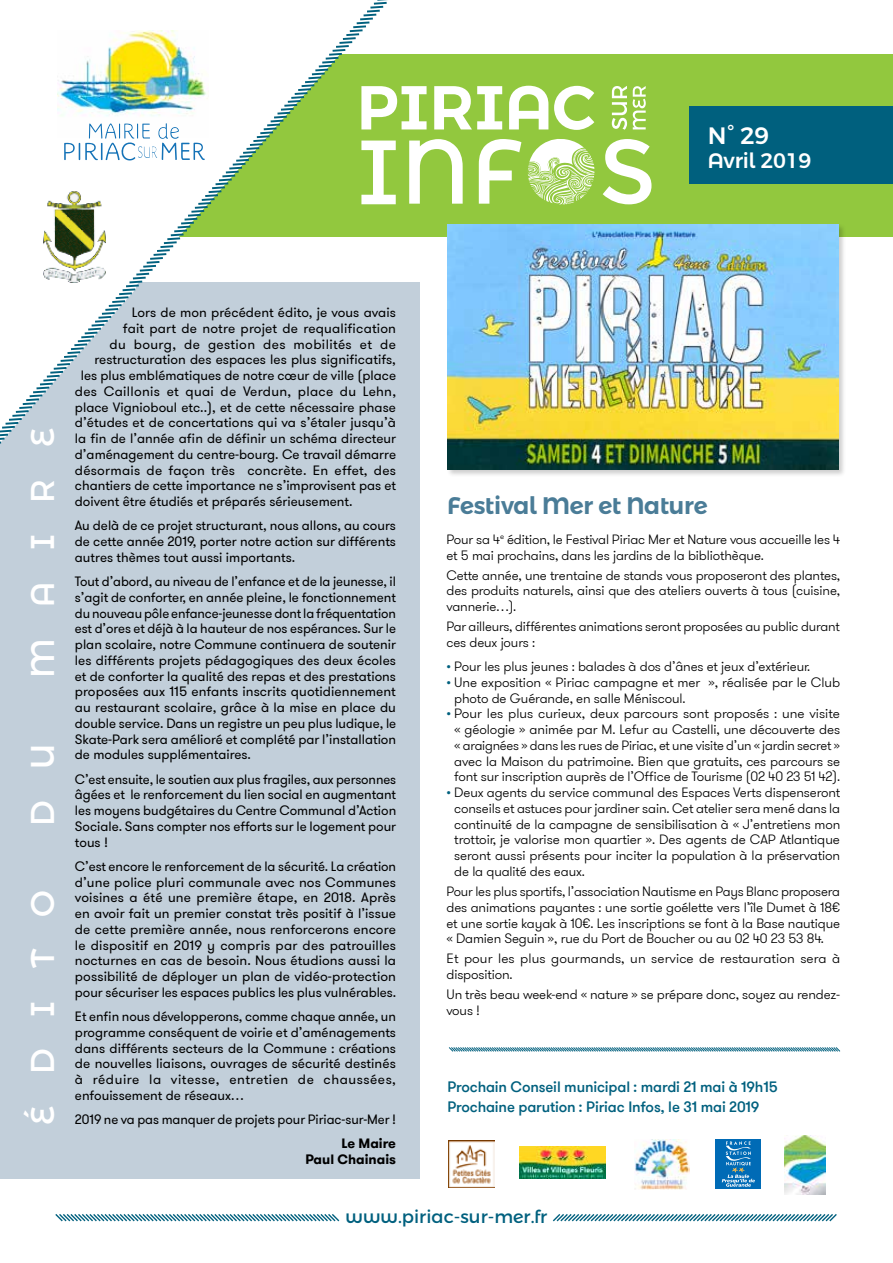
<style>
.page{position:relative;width:893px;height:1263px;background:#fff}
.page>*{position:absolute;margin:0;border:0;box-sizing:border-box;transform-origin:0 0}
.t1{font:33px "Montserrat Alternates";letter-spacing:.96em;color:#fff}
.t2{font:600 24px "Montserrat Alternates";letter-spacing:-.01em;color:#4a7c97}
.t3{font:500 23.7px "Montserrat";color:#fff}
.t4{font:500 21px "Montserrat Alternates";letter-spacing:-.01em;color:#fff}
.t5{font:18px "Montserrat Alternates";color:#00607e}
.t6{font:500 15px/20.1px "GT Walsheim Pro";letter-spacing:-.01em;color:#00607e}
.t7{font:13.5px/15.8px "GT Walsheim Pro";color:#000;text-align:justify}
.t8{font:300 13.5px/15.8px "GT Walsheim Pro";letter-spacing:-.01em;color:#000}
.t9{font:13.5px "GT Walsheim Pro";letter-spacing:.02em;color:#000}
.t10{font:13.5px "GT Walsheim Pro";letter-spacing:.025em;color:#000}
.t11{font:700 13.5px/15.8px "GT Walsheim Pro";color:#000;text-align:right}
.s1{font-family:"Montserrat Alternates"}
.s2{color:#00607e}
</style>
<div class="page">
<div style="left:133px;top:54px;width:760px;height:182px;background:#92c83e"></div>
<div style="left:690px;top:106px;width:203px;height:78px;background:#00607e"></div>
<svg style="left:553px;top:1214px;width:284px;height:8px"></svg>
<svg style="left:55px;top:1214px;width:285px;height:8px"></svg>
<div style="left:716px;top:1139px;width:45px;height:50px;background:#006bb6"></div>
<svg style="left:722px;top:1141px;width:33px;height:46px"></svg>
<img style="left:635px;top:1139px;width:55px;height:50px">
<img style="left:519px;top:1147px;width:87px;height:32px">
<img style="left:449px;top:1141px;width:45px;height:47px">
<img style="left:784px;top:1135px;width:42px;height:59px">
<div style="left:0;top:283px;width:420px;height:896px;background:#c2cfda"></div>
<svg style="left:0;top:0;width:495px;height:444px"></svg>
<svg style="left:361px;top:141px;width:35px;height:63px"></svg>
<svg style="left:409px;top:139px;width:54px;height:65px"></svg>
<svg style="left:479px;top:139px;width:42px;height:65px"></svg>
<svg style="left:603px;top:139px;width:48px;height:65px"></svg>
<svg style="left:528px;top:139px;width:66px;height:65px"></svg>
<svg style="left:361px;top:86px;width:66px;height:43px"></svg>
<svg style="left:434px;top:86px;width:68px;height:43px"></svg>
<svg style="left:509px;top:86px;width:39px;height:43px"></svg>
<svg style="left:554px;top:86px;width:40px;height:44px"></svg>
<svg style="left:612px;top:86px;width:15px;height:44px"></svg>
<svg style="left:633px;top:86px;width:13px;height:43px"></svg>
<div style="left:446px;top:223px;width:400px;height:254px;background:#000;opacity:.2"></div>
<img style="left:447px;top:225px;width:392px;height:245px">
<svg style="left:448px;top:1047px;width:393px;height:5px;background:#83b1c0"></svg>
<h3 class="t3" style="left:708px;top:121px;width:63px">N° <span class="s1">29</span></h3>
<h3 class="t4" style="left:708px;top:148px;width:105px">Avril 2019</h3>
<h1 class="t1" style="left:22px;top:678px;width:252px;rotate:-90deg">MAIRE</h1>
<h1 class="t1" style="left:22px;top:826px;width:84px;rotate:-90deg">D U</h1>
<h1 class="t1" style="left:22px;top:1125px;width:236px;rotate:-90deg">ÉDITO</h1>
<p class="t7" style="left:132px;top:305px;width:265px">Lors de mon précédent édito, je vous avais</p>
<p class="t7" style="left:123px;top:321px;width:275px">fait part de notre projet de requalification</p>
<p class="t10" style="left:109px;top:335px;width:288px">du bourg, de gestion des mobilités et de</p>
<p class="t7" style="left:94px;top:352px;width:303px">restructuration des espaces les plus significatifs,</p>
<p class="t7" style="left:81px;top:368px;width:317px">les plus emblématiques de notre cœur de ville (place</p>
<p class="t9" style="left:75px;top:383px;width:323px">des Caillonis et quai de Verdun, place du Lehn,</p>
<p class="t7" style="left:75px;top:399px;width:323px">place Vignioboul etc..), et de cette nécessaire phase</p>
<p class="t7" style="left:75px;top:415px;width:323px">d’études et de concertations qui va s’étaler jusqu’à</p>
<p class="t7" style="left:75px;top:431px;width:323px">la fin de l’année afin de définir un schéma directeur</p>
<p class="t7" style="left:75px;top:447px;width:323px">d’aménagement du centre-bourg. Ce travail démarre</p>
<p class="t7" style="left:75px;top:462px;width:323px">désormais de façon très concrète. En effet, des</p>
<p class="t7" style="left:75px;top:478px;width:323px">chantiers de cette importance ne s’improvisent pas et</p>
<p class="t7" style="left:75px;top:494px;width:279px">doivent être étudiés et préparés sérieusement.</p>
<p class="t7" style="left:75px;top:518px;width:323px">Au delà de ce projet structurant, nous allons, au cours de cette année 2019, porter notre action sur différents autres thèmes tout aussi importants.</p>
<p class="t7" style="left:75px;top:574px;width:323px">Tout d’abord, au niveau de l’enfance et de la jeunesse, il s’agit de conforter, en année pleine, le fonctionnement du nouveau pôle enfance-jeunesse dont la fréquentation est d’ores et déjà à la hauteur de nos espérances. Sur le plan scolaire, notre Commune continuera de soutenir les différents projets pédagogiques des deux écoles et de conforter la qualité des repas et des prestations proposées aux 115 enfants inscrits quotidiennement au restaurant scolaire, grâce à la mise en place du double service. Dans un registre un peu plus ludique, le Skate-Park sera amélioré et complété par l’installation de modules supplémentaires.</p>
<p class="t7" style="left:75px;top:771px;width:323px">C’est ensuite, le soutien aux plus fragiles, aux personnes âgées et le renforcement du lien social en augmentant les moyens budgétaires du Centre Communal d’Action Sociale. Sans compter nos efforts sur le logement pour tous !</p>
<p class="t7" style="left:75px;top:859px;width:323px">C’est encore le renforcement de la sécurité. La création d’une police pluri communale avec nos Communes voisines a été une première étape, en 2018. Après en avoir fait un premier constat très positif à l’issue de cette première année, nous renforcerons encore le dispositif en 2019 y compris par des patrouilles nocturnes en cas de besoin. Nous étudions aussi la possibilité de déployer un plan de vidéo-protection pour sécuriser les espaces publics les plus vulnérables.</p>
<p class="t7" style="left:75px;top:1009px;width:323px">Et enfin nous développerons, comme chaque année, un programme conséquent de voirie et d’aménagements dans différents secteurs de la Commune : créations de nouvelles liaisons, ouvrages de sécurité destinés à réduire la vitesse, entretien de chaussées, enfouissement de réseaux…</p>
<p class="t7" style="left:75px;top:1112px;width:323px">2019 ne va pas manquer de projets pour Piriac-sur-Mer !</p>
<p class="t11" style="left:305px;top:1136px;width:92px">Le Maire<br>Paul Chainais</p>
<h2 class="t2" style="left:447px;top:490px;width:262px">Festival Mer et Nature</h2>
<p class="t8" style="left:446px;top:532px;width:395px">Pour sa 4<sup>e</sup> édition, le Festival Piriac Mer et Nature vous accueille les 4 et 5 mai prochains, dans les jardins de la bibliothèque.</p>
<p class="t8" style="left:446px;top:567px;width:395px;text-align:justify">Cette année, une trentaine de stands vous proposeront des plantes, des produits naturels, ainsi que des ateliers ouverts à tous (cuisine, vannerie…).</p>
<p class="t8" style="left:446px;top:619px;width:395px">Par ailleurs, différentes animations seront proposées au public durant ces deux jours :</p>
<p class="t8" style="left:446px;top:659px;width:365px"><span class="s2">•</span> Pour les plus jeunes : balades à dos d’ânes et jeux d’extérieur.</p>
<p class="t8" style="left:454px;top:675px;width:387px;text-indent:-8px"><span class="s2">•</span> Une exposition « Piriac campagne et mer », réalisée par le Club photo de Guérande, en salle Méniscoul.</p>
<p class="t8" style="left:446px;top:706px;width:395px;text-align:center"><span class="s2">•</span> Pour les plus curieux, deux parcours sont proposés : une visite « géologie » animée par M. Lefur au Castelli, une découverte des « araignées » dans les rues de Piriac, et une visite d’un « jardin secret » avec la Maison du patrimoine. Bien que gratuits, ces parcours se font sur inscription auprès de l’Office de Tourisme (02 40 23 51 42).</p>
<p class="t8" style="left:454px;top:785px;width:387px;text-align:justify;text-indent:-8px"><span class="s2">•</span> Deux agents du service communal des Espaces Verts dispenseront conseils et astuces pour jardiner sain. Cet atelier sera mené dans la continuité de la campagne de sensibilisation à « J’entretiens mon trottoir, je valorise mon quartier ». Des agents de CAP Atlantique seront aussi présents pour inciter la population à la préservation de la qualité des eaux.</p>
<p class="t8" style="left:446px;top:884px;width:395px;text-align:justify">Pour les plus sportifs, l’association Nautisme en Pays Blanc proposera des animations payantes : une sortie goélette vers l’île Dumet à 18€ et une sortie kayak à 10€. Les inscriptions se font à la Base nautique « Damien Seguin », rue du Port de Boucher ou au 02 40 23 53 84.</p>
<p class="t8" style="left:446px;top:951px;width:395px">Et pour les plus gourmands, un service de restauration sera à disposition.</p>
<p class="t8" style="left:446px;top:987px;width:395px">Un très beau week-end « nature » se prépare donc, soyez au rendez&shy;vous !</p>
<p class="t6" style="left:447px;top:1076px;width:332px">Prochain Conseil municipal : mardi 21 mai à 19h15<br>Prochaine parution : Piriac Infos, le 31 mai 2019</p>
<h3 class="t5" style="left:346px;top:1205px;width:203px">www.piriac-sur-mer.fr</h3>
</div>
